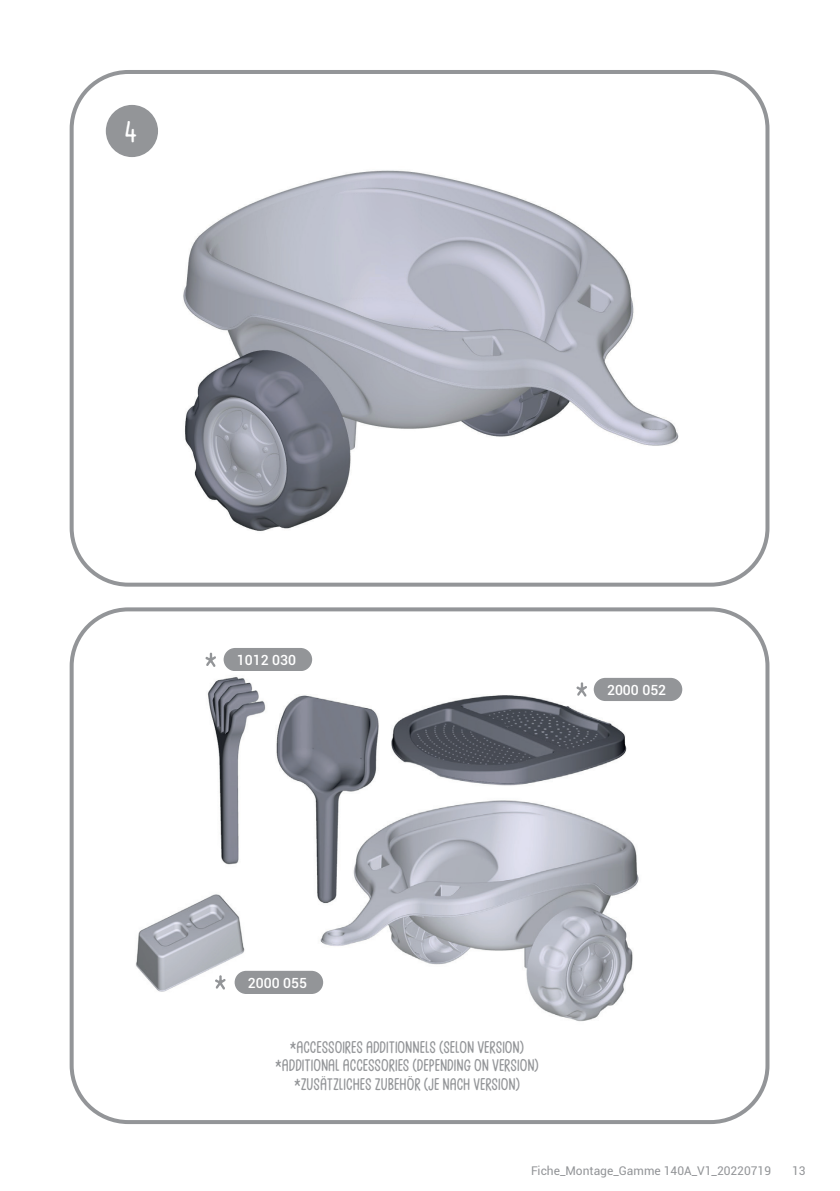
<style>
.page{position:relative;width:840px;height:1191px;background:#fff}
.page>*{position:absolute;margin:0;border:0;box-sizing:border-box;transform-origin:0 0}
.t1{font:28px "Direkteur";color:#fff}
.t2{font:15.6px/18.8px "Direkteur";color:#939598;text-align:center}
.t3{font:500 14px "Roboto";color:#fff}
.t4{font:12px "Roboto";color:#939598}
</style>
<div class="page">
<img style="left:183px;top:170px;width:496px;height:361px">
<div style="left:70px;top:70px;width:699px;height:516px;border:4px solid #939598;border-radius:57px"></div>
<div style="left:70px;top:607px;width:699px;height:517px;border:4px solid #939598;border-radius:57px"></div>
<div style="left:104px;top:103px;width:56px;height:56px;background:#939598;border-radius:50%"></div>
<div style="left:102px;top:101px;width:60px;height:60px;border:4px solid #fff;border-radius:50%"></div>
<div style="left:224px;top:649px;width:87px;height:21px;background:#939598;border-radius:11px"></div>
<div style="left:223px;top:648px;width:89px;height:23px;border:2px solid #939598;border-radius:11px"></div>
<img style="left:207px;top:677px;width:465px;height:345px">
<svg style="left:576px;top:682px;width:10px;height:14px"></svg>
<svg style="left:205px;top:652px;width:11px;height:15px"></svg>
<img style="left:136px;top:888px;width:109px;height:113px">
<div style="left:594px;top:679px;width:87px;height:21px;background:#939598;border-radius:11px"></div>
<div style="left:593px;top:678px;width:89px;height:23px;border:2px solid #939598;border-radius:11px"></div>
<div style="left:235px;top:971px;width:87px;height:22px;background:#939598;border-radius:11px"></div>
<div style="left:234px;top:970px;width:89px;height:24px;border:2px solid #939598;border-radius:11px"></div>
<svg style="left:215px;top:975px;width:10px;height:14px"></svg>
<h1 class="t1" style="left:125px;top:114px;width:14px">4</h1>
<p class="t3" style="left:237px;top:650px;width:61px">1012 030</p>
<p class="t3" style="left:606px;top:680px;width:61px">2000 052</p>
<p class="t3" style="left:248px;top:972px;width:61px">2000 055</p>
<p class="t2" style="left:275px;top:1037px;width:265px">*ACCESSOIRES ADDITIONNELS (SELON VERSION) *ADDITIONAL ACCESSORIES (DEPENDING ON VERSION) *ZUSÄTZLICHES ZUBEHÖR (JE NACH VERSION)</p>
<p class="t4" style="left:530px;top:1162px;width:241px">Fiche_Montage_Gamme 140A_V1_20220719</p>
<p class="t4" style="left:791px;top:1162px;width:15px">13</p>
</div>
